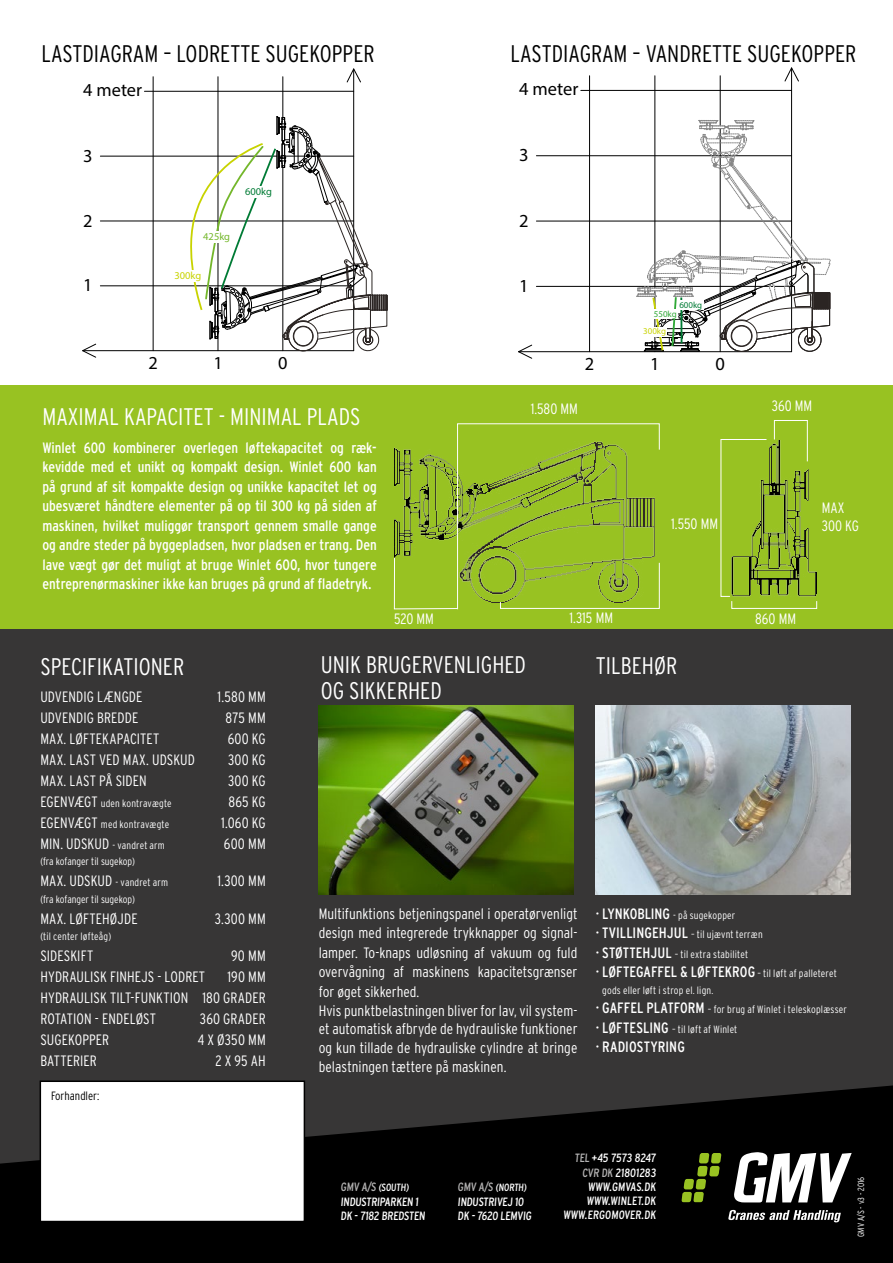
<style>
.page{position:relative;width:893px;height:1263px;background:#fff}
.page>*{position:absolute;margin:0;border:0;box-sizing:border-box;transform-origin:0 0}
.t1{font:300 condensed 24px/25.5px "Interstate";color:#fff}
.t2{font:300 condensed 24px "Interstate";color:#000}
.t3{font:18.45px "Myriad Pro";color:#000}
.t4{font:18.3px "Myriad Pro";color:#000}
.t5{font:300 condensed 15px/19.2px "Interstate";color:#fff}
.t6{font:condensed 15px/19.5px "Interstate";color:#fff;text-align:justify}
.t7{font:condensed 12px/14.2px "Interstate";color:#fff}
.t8{font:300 condensed 12px "Interstate";color:#000}
.t9{font:300 condensed 10.5px/19.5px "Interstate";letter-spacing:.015em;color:#fff}
.t10{font:condensed 10.5px "Interstate";color:#fff}
.t11{font:10.5px "Myriad Pro";color:#74b72b}
.t12{font:10.5px "Myriad Pro";color:#007b35}
.t13{font:10.5px "Myriad Pro";color:#c8d300}
.t14{font:300 condensed 9px "Interstate";color:#fff}
.t15{font:8.85px "Myriad Pro";color:#c8d300}
.t16{font:8.85px "Myriad Pro";color:#2fa836}
.t17{font:8.85px "Myriad Pro";color:#007b35}
.s1{font-size:15px}
.s2{font-weight:400;font-size:15px}
.s3{font-weight:300;font-size:10.5px}
.s4{font-size:12px;color:#b3b2b2}
.s5{color:#b3b2b2}
</style>
<div class="page">
<div style="left:0;top:385px;width:893px;height:336px;background:#98c222"></div>
<div style="left:0;top:630px;width:893px;height:633px;background:#373636"></div>
<img style="left:595px;top:706px;width:255px;height:188px">
<img style="left:319px;top:706px;width:255px;height:188px">
<hr style="left:536px;top:286px;width:256px;height:1px;background:#000">
<hr style="left:536px;top:155px;width:256px;height:1px;background:#000">
<hr style="left:536px;top:221px;width:256px;height:1px;background:#000">
<hr style="left:720px;top:76px;width:1px;height:276px;background:#000">
<svg style="left:784px;top:67px;width:15px;height:15px"></svg>
<hr style="left:791px;top:68px;width:1px;height:284px;background:#000">
<hr style="left:589px;top:76px;width:1px;height:276px;background:#000">
<hr style="left:655px;top:76px;width:1px;height:276px;background:#000">
<hr style="left:519px;top:351px;width:273px;height:1px;background:#000">
<svg style="left:518px;top:344px;width:14px;height:15px"></svg>
<hr style="left:581px;top:90px;width:211px;height:1px;background:#000">
<svg style="left:636px;top:120px;width:195px;height:233px"></svg>
<hr style="left:680px;top:297px;width:2px;height:46px;background:#007b35">
<div style="left:643px;top:327px;width:24px;height:10px;background:#fff"></div>
<div style="left:653px;top:309px;width:25px;height:10px;background:#fff"></div>
<div style="left:679px;top:301px;width:24px;height:9px;background:#fff"></div>
<hr style="left:100px;top:286px;width:254px;height:1px;background:#000">
<hr style="left:100px;top:156px;width:254px;height:1px;background:#000">
<hr style="left:100px;top:221px;width:254px;height:1px;background:#000">
<hr style="left:283px;top:77px;width:1px;height:274px;background:#000">
<svg style="left:347px;top:68px;width:14px;height:15px"></svg>
<hr style="left:353px;top:69px;width:1px;height:282px;background:#000">
<hr style="left:153px;top:77px;width:1px;height:274px;background:#000">
<hr style="left:218px;top:77px;width:1px;height:274px;background:#000">
<hr style="left:83px;top:350px;width:271px;height:1px;background:#000">
<svg style="left:82px;top:343px;width:14px;height:15px"></svg>
<hr style="left:144px;top:91px;width:210px;height:1px;background:#000">
<svg style="left:184px;top:116px;width:204px;height:236px"></svg>
<div style="left:203px;top:231px;width:28px;height:11px;background:#fff"></div>
<div style="left:244px;top:186px;width:29px;height:12px;background:#fff"></div>
<div style="left:174px;top:271px;width:28px;height:11px;background:#fff"></div>
<div style="left:731px;top:601px;width:86px;height:8px;border:1px solid #fff"></div>
<svg style="left:774px;top:420px;width:34px;height:21px"></svg>
<img style="left:720px;top:441px;width:96px;height:156px">
<svg style="left:394px;top:423px;width:266px;height:187px"></svg>
<svg style="left:0;top:1085px;width:893px;height:178px;fill:#000"></svg>
<svg style="left:681px;top:1153px;width:40px;height:49px;background:#39490c"></svg>
<svg style="left:733px;top:1152px;width:119px;height:50px;background:#8c8c8c"></svg>
<svg style="left:728px;top:1210px;width:113px;height:12px"></svg>
<div style="left:40px;top:1080px;width:265px;height:142px;background:#fff;border:2px solid #000"></div>
<h1 class="t2" style="left:41px;top:39px;width:335px">LASTDIAGRAM – LODRETTE SUGEKOPPER</h1>
<h1 class="t2" style="left:511px;top:39px;width:347px">LASTDIAGRAM – VANDRETTE SUGEKOPPER</h1>
<p class="t4" style="left:83px;top:79px;width:60px">4 meter</p>
<p class="t3" style="left:519px;top:78px;width:61px">4 meter</p>
<p class="t4" style="left:83px;top:144px;width:11px">3</p>
<p class="t4" style="left:83px;top:210px;width:11px">2</p>
<p class="t4" style="left:83px;top:274px;width:11px">1</p>
<p class="t11" style="left:203px;top:230px;width:28px">425kg</p>
<p class="t13" style="left:174px;top:269px;width:28px">300kg</p>
<p class="t12" style="left:245px;top:185px;width:28px">600kg</p>
<p class="t4" style="left:148px;top:352px;width:11px">2</p>
<p class="t4" style="left:213px;top:352px;width:11px">1</p>
<p class="t4" style="left:278px;top:352px;width:11px">0</p>
<h1 class="t1" style="left:42px;top:404px;width:319px">MAXIMAL KAPACITET - MINIMAL PLADS</h1>
<p class="t6" style="left:42px;top:438px;width:336px">Winlet 600 kombinerer overlegen løftekapacitet og ræk&shy;kevidde med et unikt og kompakt design. Winlet 600 kan på grund af sit kompakte design og unikke kapacitet let og ubesværet håndtere elementer på op til 300 kg på siden af maskinen, hvilket muliggør transport gennem smalle gange og andre steder på byggepladsen, hvor pladsen er trang. Den lave vægt gør det muligt at bruge Winlet 600, hvor tungere entreprenørmaskiner ikke kan bruges på grund af fladetryk.</p>
<p class="t3" style="left:519px;top:144px;width:11px">3</p>
<p class="t3" style="left:519px;top:210px;width:11px">2</p>
<p class="t3" style="left:519px;top:274px;width:11px">1</p>
<p class="t17" style="left:679px;top:300px;width:24px">600kg</p>
<p class="t16" style="left:654px;top:308px;width:24px">550kg</p>
<p class="t15" style="left:643px;top:326px;width:24px">300kg</p>
<p class="t3" style="left:585px;top:353px;width:11px">2</p>
<p class="t3" style="left:650px;top:353px;width:11px">1</p>
<p class="t3" style="left:715px;top:353px;width:11px">0</p>
<p class="t5" style="left:531px;top:399px;width:49px">1.580 MM</p>
<p class="t5" style="left:772px;top:396px;width:42px">360 MM</p>
<p class="t5" style="left:671px;top:514px;width:48px">1.550 MM</p>
<p class="t5" style="left:822px;top:498px;width:39px;line-height:18px">MAX<br>300 KG</p>
<p class="t5" style="left:394px;top:609px;width:42px">520 MM</p>
<p class="t5" style="left:569px;top:608px;width:45px">1.315 MM</p>
<p class="t5" style="left:755px;top:609px;width:42px">860 MM</p>
<h1 class="t1" style="left:40px;top:654px;width:145px">SPECIFIKATIONER</h1>
<p class="t5" style="left:40px;top:686px;width:104px">UDVENDIG LÆNGDE</p>
<p class="t5" style="left:217px;top:686px;width:50px">1.580 MM</p>
<p class="t5" style="left:40px;top:707px;width:100px">UDVENDIG BREDDE</p>
<p class="t5" style="left:225px;top:707px;width:42px">875 MM</p>
<p class="t5" style="left:40px;top:728px;width:121px">MAX. LØFTEKAPACITET</p>
<p class="t5" style="left:228px;top:728px;width:39px">600 KG</p>
<p class="t5" style="left:40px;top:749px;width:156px">MAX. LAST VED MAX. UDSKUD</p>
<p class="t5" style="left:228px;top:749px;width:39px">300 KG</p>
<p class="t5" style="left:40px;top:770px;width:108px">MAX. LAST PÅ SIDEN</p>
<p class="t5" style="left:228px;top:770px;width:39px">300 KG</p>
<p class="t9" style="left:40px;top:793px;width:133px"><span class="s1">EGENVÆGT</span> uden kontravægte</p>
<p class="t5" style="left:228px;top:791px;width:39px">865 KG</p>
<p class="t9" style="left:40px;top:814px;width:130px"><span class="s1">EGENVÆGT</span> med kontravægte</p>
<p class="t5" style="left:221px;top:812px;width:46px">1.060 KG</p>
<p class="t9" style="left:40px;top:835px;width:126px"><span class="s1">MIN. UDSKUD</span> - vandret arm</p>
<p class="t5" style="left:224px;top:833px;width:43px">600 MM</p>
<p class="t9" style="left:40px;top:851px;width:129px;line-height:21px">(fra kofanger til sugekop)<br><span class="s1">MAX. UDSKUD</span> - vandret arm</p>
<p class="t5" style="left:217px;top:871px;width:50px">1.300 MM</p>
<h1 class="t1" style="left:321px;top:652px;width:207px">UNIK BRUGERVENLIGHED<br>OG SIKKERHED</h1>
<h1 class="t1" style="left:596px;top:653px;width:83px">TILBEHØR</h1>
<p class="t9" style="left:40px;top:889px;width:96px">(fra kofanger til sugekop)</p>
<p class="t5" style="left:40px;top:908px;width:99px">MAX. LØFTEHØJDE</p>
<p class="t5" style="left:215px;top:908px;width:52px">3.300 MM</p>
<p class="t9" style="left:40px;top:926px;width:72px">(til center løfteåg)</p>
<p class="t5" style="left:40px;top:946px;width:54px">SIDESKIFT</p>
<p class="t5" style="left:231px;top:946px;width:36px">90 MM</p>
<p class="t5" style="left:40px;top:967px;width:166px">HYDRAULISK FINHEJS - LODRET</p>
<p class="t5" style="left:40px;top:966px;width:227px;line-height:21px;text-align:justify;text-indent:187px">190 MM HYDRAULISK TILT-FUNKTION 180 GRADER ROTATION - ENDELØST</p>
<p class="t5" style="left:200px;top:1009px;width:67px">360 GRADER</p>
<p class="t5" style="left:40px;top:1030px;width:70px">SUGEKOPPER</p>
<p class="t5" style="left:198px;top:1030px;width:69px">4 X Ø350 MM</p>
<p class="t5" style="left:40px;top:1051px;width:58px">BATTERIER</p>
<p class="t5" style="left:215px;top:1051px;width:52px">2 X 95 AH</p>
<p class="t8" style="left:51px;top:1088px;width:50px">Forhandler:</p>
<p class="t5" style="left:319px;top:904px;width:260px">Multifunktions betjeningspanel i operatørvenligt design med integrerede trykknapper og signal&shy;lamper. To-knaps udløsning af vakuum og fuld overvågning af maskinens kapacitetsgrænser for øget sikkerhed.<br>Hvis punktbelastningen bliver for lav, vil system&shy;et automatisk afbryde de hydrauliske funktioner og kun tillade de hydrauliske cylindre at bringe belastningen tættere på maskinen.</p>
<p class="t9" style="left:596px;top:905px;width:168px"><span class="s2">· LYNKOBLING</span> - på sugekopper<br><span class="s2">· TVILLINGEHJUL</span> – til ujævnt terræn <span class="s2">· STØTTEHJUL</span> – til extra stabilitet</p>
<p class="t6" style="left:596px;top:962px;width:243px">· LØFTEGAFFEL &amp; LØFTEKROG <span class="s3">– til løft af palleteret</span></p>
<p class="t9" style="left:596px;top:980px;width:253px;text-indent:6px">gods eller løft i strop el. lign.<br><span class="s2">· GAFFEL PLATFORM</span> – for brug af Winlet i teleskoplæsser <span class="s2">· LØFTESLING</span> – til løft af Winlet</p>
<p class="t6" style="left:596px;top:1037px;width:91px">· RADIOSTYRING</p>
<p class="t10" style="left:341px;top:1181px;width:71px"><span class="s4">GMV A/S</span> (SOUTH)</p>
<p class="t7" style="left:341px;top:1194px;width:87px">INDUSTRIPARKEN 1<br>DK - 7182 BREDSTEN</p>
<p class="t10" style="left:458px;top:1181px;width:72px"><span class="s4">GMV A/S</span> (NORTH)</p>
<p class="t7" style="left:458px;top:1194px;width:77px">INDUSTRIVEJ 10<br>DK - 7620 LEMVIG</p>
<p class="t7" style="left:563px;top:1151px;width:96px;text-align:right"><span class="s5">TEL</span> +45 7573 8247<br><span class="s5">CVR DK</span> 21801283<br>WWW.GMVAS.DK<br>WWW.WINLET.DK<br>WWW.ERGOMOVER.DK</p>
<p class="t14" style="left:855px;top:1237px;width:62px;rotate:-90deg">GMV A/S - v3 - 2016</p>
</div>
